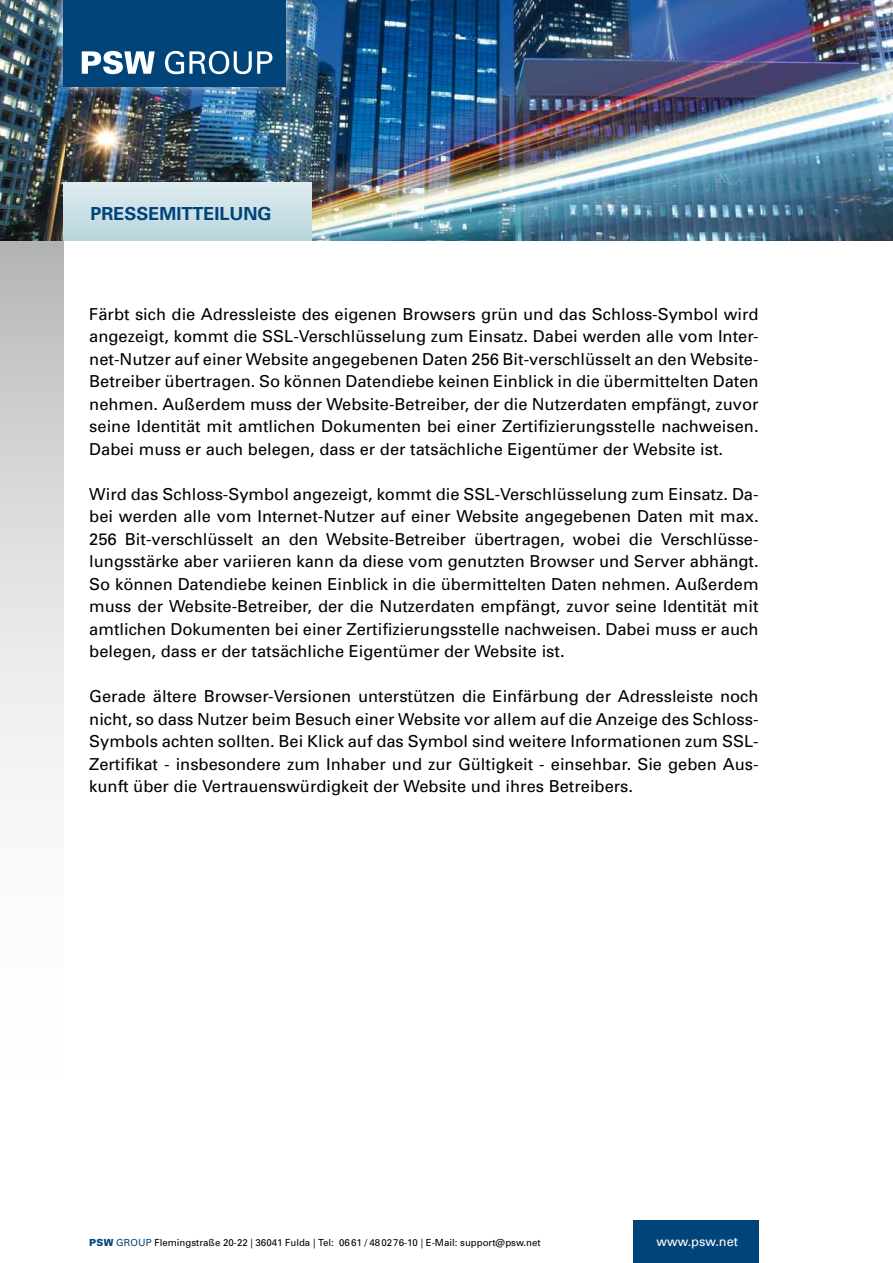
<style>
.page{position:relative;width:893px;height:1263px;background:#fff}
.page>*{position:absolute;margin:0;border:0;box-sizing:border-box;transform-origin:0 0}
.t1{font:700 18px "Univers";color:#00447a}
.t2{font:16.5px/22.5px "Univers";color:#000;text-align:justify}
.t3{font:12.75px "Univers";color:#fff}
.t4{font:9.75px "Univers";color:#000}
.s1{font-weight:900;color:#00447a}
.s2{color:#00447a}
</style>
<div class="page">
<div style="left:0;top:241px;width:64px;height:878px;background:linear-gradient(to bottom,#bfc1c1,#fff)"></div>
<img style="left:0;top:0;width:893px;height:241px">
<div style="left:51px;top:0;width:246px;height:99px;background:#fff;opacity:.75"></div>
<div style="left:63px;top:0;width:223px;height:87px;background:#00447a"></div>
<svg style="left:82px;top:51px;width:73px;height:23px"></svg>
<svg style="left:165px;top:51px;width:107px;height:23px"></svg>
<div style="left:64px;top:182px;width:248px;height:59px;background:linear-gradient(to bottom,#e0ecf0,#b7d4dc)"></div>
<div style="left:634px;top:1220px;width:125px;height:43px;background:#00447a"></div>
<p class="t1" style="left:90px;top:203px;width:183px">PRESSEMITTEILUNG</p>
<p class="t2" style="left:89px;top:303px;width:671px">Färbt sich die Adressleiste des eigenen Browsers grün und das Schloss-Symbol wird angezeigt, kommt die SSL-Verschlüsselung zum Einsatz. Dabei werden alle vom Inter&shy;net-Nutzer auf einer Website angegebenen Daten 256 Bit-verschlüsselt an den Website-Betreiber übertragen. So können Datendiebe keinen Einblick in die übermittelten Daten nehmen. Außerdem muss der Website-Betreiber, der die Nutzerdaten empfängt, zuvor seine Identität mit amtlichen Dokumenten bei einer Zertifizierungsstelle nachweisen.<br>Dabei muss er auch belegen, dass er der tatsächliche Eigentümer der Website ist.</p>
<p class="t2" style="left:89px;top:483px;width:671px">Wird das Schloss-Symbol angezeigt, kommt die SSL-Verschlüsselung zum Einsatz. Da&shy;bei werden alle vom Internet-Nutzer auf einer Website angegebenen Daten mit max.<br>256 Bit-verschlüsselt an den Website-Betreiber übertragen, wobei die Verschlüsse&shy;lungsstärke aber variieren kann da diese vom genutzten Browser und Server abhängt.<br>So können Datendiebe keinen Einblick in die übermittelten Daten nehmen. Außerdem muss der Website-Betreiber, der die Nutzerdaten empfängt, zuvor seine Identität mit amtlichen Dokumenten bei einer Zertifizierungsstelle nachweisen. Dabei muss er auch belegen, dass er der tatsächliche Eigentümer der Website ist.</p>
<p class="t2" style="left:89px;top:685px;width:671px">Gerade ältere Browser-Versionen unterstützen die Einfärbung der Adressleiste noch nicht, so dass Nutzer beim Besuch einer Website vor allem auf die Anzeige des Schloss-Symbols achten sollten. Bei Klick auf das Symbol sind weitere Informationen zum SSL-Zertifikat - insbesondere zum Inhaber und zur Gültigkeit - einsehbar. Sie geben Aus&shy;kunft über die Vertrauenswürdigkeit der Website und ihres Betreibers.</p>
<p class="t4" style="left:89px;top:1237px;width:453px"><span class="s1">PSW</span> <span class="s2">GROUP</span> Flemingstraße 20-22 | 36041 Fulda | Tel: 0661 / 480276-10 | E-Mail: support@psw.net</p>
<p class="t3" style="left:657px;top:1234px;width:83px">www.psw.net</p>
</div>
